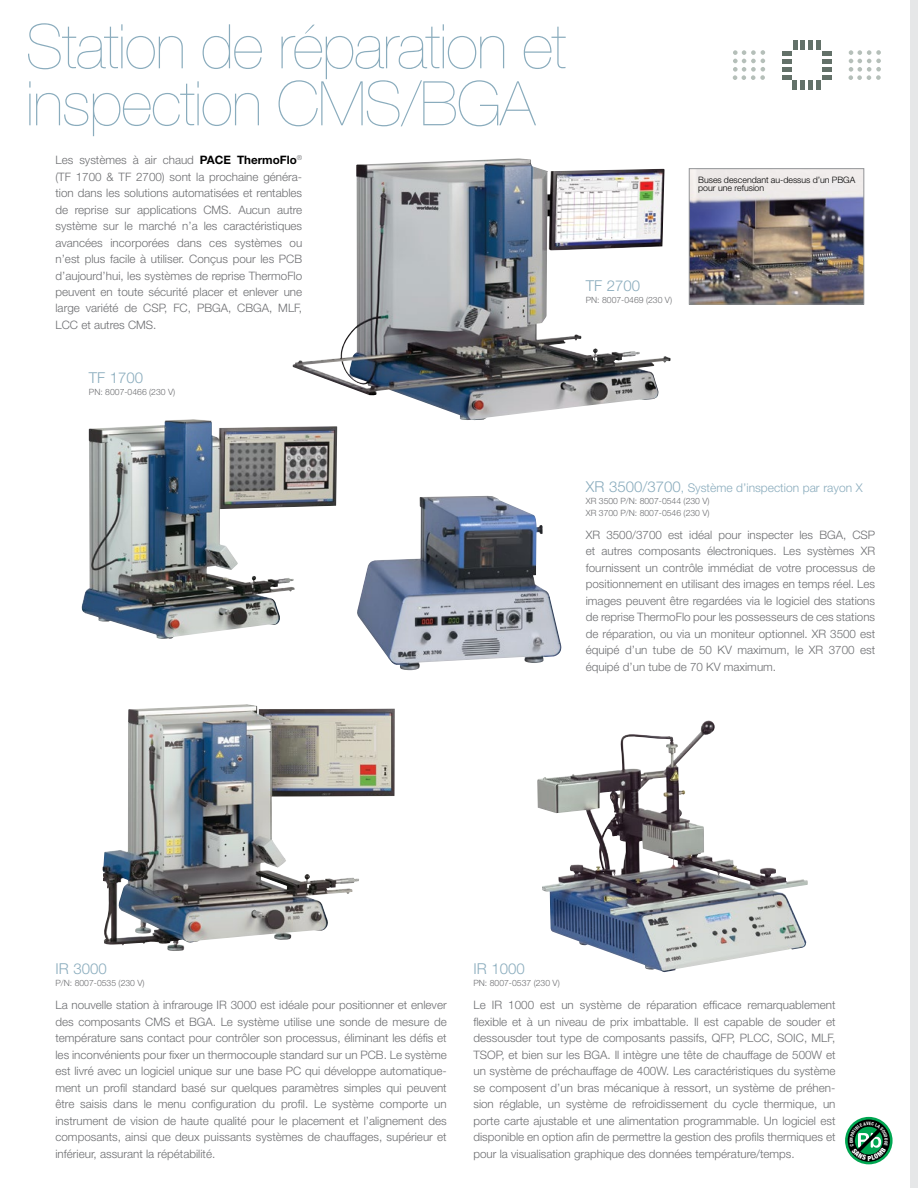
<style>
.page{position:relative;width:918px;height:1188px;background:#fff}
.page>*{position:absolute;margin:0;border:0;box-sizing:border-box;transform-origin:0 0}
.t1{font:200 61.5px/57px "Helvetica Neue";letter-spacing:-.02em;color:#8aacbd}
.t2{font:300 15px "Helvetica Neue";color:#8aacbd}
.t3{font:300 12px "Helvetica Neue";color:#8aacbd}
.t4{font:300 11.7px/16.5px "Helvetica Neue";color:#6d6e71;text-align:justify}
.t5{font:300 8.85px/8.7px "Helvetica Neue";color:#000}
.t6{font:300 8.7px/12px "Helvetica Neue";color:#6d6e71}
.s1{font-weight:700;color:#000}
.s2{font-size:15px}
</style>
<div class="page">
<svg style="left:845px;top:1117px;width:48px;height:47px"></svg>
<div style="left:848px;top:1120px;width:42px;height:42px;border:7px solid #000;border-radius:50%"></div>
<hr style="left:793px;top:40px;width:4px;height:10px;background:#637169">
<hr style="left:801px;top:40px;width:4px;height:10px;background:#637169">
<hr style="left:809px;top:40px;width:4px;height:10px;background:#637169">
<div style="left:816px;top:40px;width:5px;height:10px;background:#637169"></div>
<svg style="left:793px;top:81px;width:27px;height:9px"></svg>
<hr style="left:782px;top:75px;width:10px;height:4px;background:#637169">
<hr style="left:782px;top:67px;width:10px;height:4px;background:#637169">
<hr style="left:782px;top:59px;width:10px;height:4px;background:#637169">
<hr style="left:782px;top:52px;width:10px;height:4px;background:#637169">
<hr style="left:822px;top:75px;width:10px;height:4px;background:#637169">
<hr style="left:822px;top:68px;width:10px;height:4px;background:#637169">
<hr style="left:822px;top:59px;width:10px;height:4px;background:#637169">
<hr style="left:822px;top:52px;width:10px;height:4px;background:#637169">
<svg style="left:733px;top:50px;width:32px;height:30px"></svg>
<svg style="left:848px;top:50px;width:33px;height:30px"></svg>
<img style="left:691px;top:170px;width:171px;height:132px">
<div style="left:689px;top:168px;width:175px;height:136px;border:1px solid #939598"></div>
<img style="left:357px;top:496px;width:205px;height:174px">
<img style="left:293px;top:159px;width:378px;height:261px">
<img style="left:81px;top:419px;width:256px;height:220px">
<img style="left:103px;top:704px;width:292px;height:247px">
<img style="left:537px;top:720px;width:271px;height:253px">
<div style="left:910px;top:0;width:8px;height:1188px;background:#e6e7e8"></div>
<svg style="left:850px;top:1122px;width:38px;height:39px"></svg>
<h1 class="t1" style="left:26px;top:17px;width:542px">Station de réparation et inspection CMS/BGA</h1>
<p class="t4" style="left:55px;top:151px;width:248px">Les systèmes à air chaud <span class="s1">PACE ThermoFlo</span><sup>® </sup>(TF 1700 &amp; TF 2700) sont la prochaine généra&shy;tion dans les solutions automatisées et rentables de reprise sur applications CMS. Aucun autre système sur le marché n’a les caractéristiques avancées incorporées dans ces systèmes ou n’est plus facile à utiliser. Conçus pour les PCB d’aujourd’hui, les systèmes de reprise ThermoFlo peuvent en toute sécurité placer et enlever une large variété de CSP, FC, PBGA, CBGA, MLF, LCC et autres CMS.</p>
<p class="t2" style="left:89px;top:369px;width:56px">TF 1700</p>
<p class="t6" style="left:89px;top:386px;width:88px">PN: 8007-0466 (230 V)</p>
<p class="t2" style="left:586px;top:276px;width:56px">TF 2700</p>
<p class="t6" style="left:586px;top:294px;width:88px">PN: 8007-0469 (230 V)</p>
<p class="t5" style="left:698px;top:175px;width:159px">Buses descendant au-dessus d’un PBGA pour une refusion</p>
<p class="t3" style="left:586px;top:480px;width:278px"><span class="s2">XR 3500/3700</span>, Système d’inspection par rayon X</p>
<p class="t6" style="left:586px;top:494px;width:125px">XR 3500 P/N: 8007-0544 (230 V)<br>XR 3700 P/N: 8007-0546 (230 V)</p>
<p class="t4" style="left:586px;top:526px;width:291px">XR 3500/3700 est idéal pour inspecter les BGA, CSP et autres composants électroniques. Les systèmes XR fournissent un contrôle immédiat de votre processus de positionnement en utilisant des images en temps réel. Les images peuvent être regardées via le logiciel des stations de reprise ThermoFlo pour les possesseurs de ces stations de réparation, ou via un moniteur optionnel. XR 3500 est équipé d’un tube de 50 KV maximum, le XR 3700 est équipé d’un tube de 70 KV maximum.</p>
<p class="t2" style="left:56px;top:959px;width:53px">IR 3000</p>
<p class="t6" style="left:56px;top:977px;width:91px">P/N: 8007-0535 (230 V)</p>
<p class="t4" style="left:56px;top:997px;width:393px">La nouvelle station à infrarouge IR 3000 est idéale pour positionner et enlever des composants CMS et BGA. Le système utilise une sonde de mesure de température sans contact pour contrôler son processus, éliminant les défis et les inconvénients pour fixer un thermocouple standard sur un PCB. Le système est livré avec un logiciel unique sur une base PC qui développe automatique&shy;ment un profil standard basé sur quelques paramètres simples qui peuvent être saisis dans le menu configuration du profil. Le système comporte un instrument de vision de haute qualité pour le placement et l’alignement des composants, ainsi que deux puissants systèmes de chauffages, supérieur et inférieur, assurant la répétabilité.</p>
<p class="t2" style="left:473px;top:959px;width:53px">IR 1000</p>
<p class="t6" style="left:473px;top:977px;width:88px">PN: 8007-0537 (230 V)</p>
<p class="t4" style="left:473px;top:997px;width:364px">Le IR 1000 est un système de réparation efficace remarquablement flexible et à un niveau de prix imbattable. Il est capable de souder et dessousder tout type de composants passifs, QFP, PLCC, SOIC, MLF, TSOP, et bien sur les BGA. Il intègre une tête de chauffage de 500W et un système de préchauffage de 400W. Les caractéristiques du système se composent d’un bras mécanique à ressort, un système de préhen&shy;sion réglable, un système de refroidissement du cycle thermique, un porte carte ajustable et une alimentation programmable. Un logiciel est disponible en option afin de permettre la gestion des profils thermiques et pour la visualisation graphique des données température/temps.</p>
</div>
